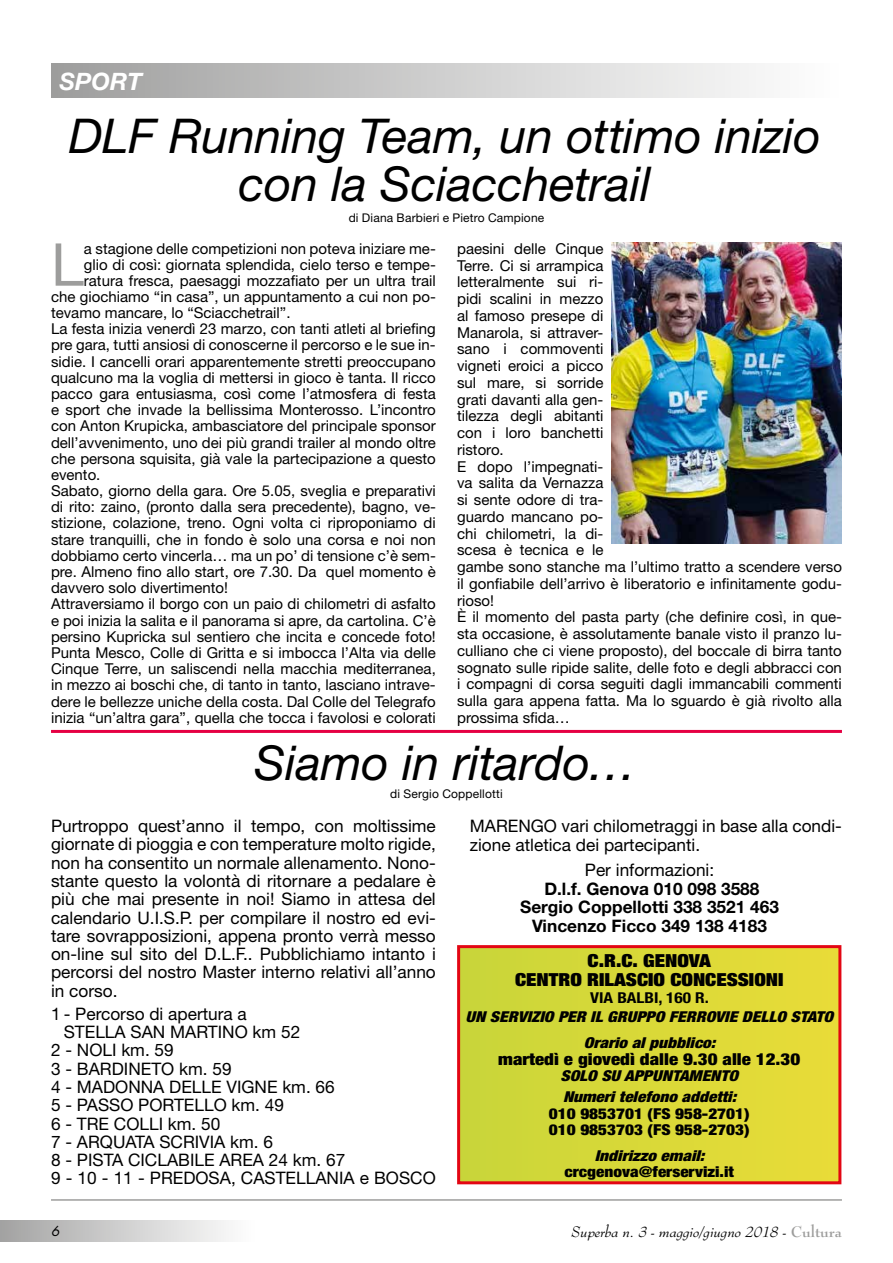
<style>
.page{position:relative;width:893px;height:1263px;background:#fff}
.page>*{position:absolute;margin:0;border:0;box-sizing:border-box;transform-origin:0 0}
.t1{font:59.1px "Helvetica Neue";color:#9d9d9c}
.t2{font:italic 48px/48px "Helvetica Neue";letter-spacing:-.005em;color:#000;text-align:center}
.t3{font:italic 700 24px "Helvetica Neue";letter-spacing:.005em;color:#fff}
.t4{font:900 expanded 18px/19.5px "Helvetica Neue";color:#000;text-align:center;scale:1.15 1}
.t5{font:17.25px/18.3px "Helvetica Neue";color:#000;text-align:justify}
.t6{font:700 17.25px/18.9px "Helvetica Neue";color:#000;text-align:center}
.t7{font:900 condensed 16.5px "Helvetica Neue";color:#000;scale:1.15 1}
.t8{font:15px/16.8px "Helvetica Neue";color:#000}
.t9{font:italic 900 condensed 15px/25.5px "Helvetica Neue";color:#000;text-align:center;scale:1.15 1}
.t10{font:900 condensed 15px/16.5px "Helvetica Neue";color:#000;scale:1.15 1}
.t11{font:italic 15px "Bernhard Modern BT";color:#000}
.t12{font:700 condensed 15px "Helvetica Neue";color:#000;scale:1.15 1}
.t13{font:italic 13.5px "Futura";color:#000}
.t14{font:12px "Helvetica Neue";letter-spacing:.01em;color:#000}
.s1{font-weight:700;font-style:normal;color:#9d9d9c}
</style>
<div class="page">
<div style="left:0;top:1220px;width:255px;height:22px;background:linear-gradient(to right,#a3a3a3,#fff)"></div>
<hr style="left:51px;top:1199px;width:791px;height:2px;background:#9d9d9c">
<div style="left:51px;top:64px;width:791px;height:34px;background:linear-gradient(to right,#9e9e9e,#fff)"></div>
<img style="left:612px;top:242px;width:230px;height:302px">
<hr style="left:51px;top:730px;width:791px;height:3px;background:#e50043">
<div style="left:459px;top:947px;width:381px;height:236px;background:linear-gradient(to right,#c9d539,#eadc38)"></div>
<div style="left:457px;top:945px;width:384px;height:239px;border:3px solid #e30613"></div>
<h3 class="t3" style="left:60px;top:67px;width:84px">SPORT</h3>
<h2 class="t2" style="left:69px;top:111px;width:754px">DLF Running Team, un ottimo inizio con la Sciacchetrail</h2>
<p class="t14" style="left:349px;top:211px;width:197px">di Diana Barbieri e Pietro Campione</p>
<h1 class="t1" style="left:51px;top:229px;width:34px">L</h1>
<p class="t8" style="left:84px;top:240px;width:353px">a stagione delle competizioni non poteva iniziare me-</p>
<p class="t8" style="left:84px;top:256px;width:353px">glio di così: giornata splendida, cielo terso e tempe-</p>
<p class="t8" style="left:84px;top:272px;width:353px">ratura fresca, paesaggi mozzafiato per un ultra trail</p>
<p class="t8" style="left:51px;top:288px;width:386px">che giochiamo “in casa”, un appuntamento a cui non po-</p>
<p class="t8" style="left:51px;top:304px;width:241px">tevamo mancare, lo “Sciacchetrail”.</p>
<p class="t8" style="left:51px;top:320px;width:386px">La festa inizia venerdì 23 marzo, con tanti atleti al briefing</p>
<p class="t8" style="left:51px;top:336px;width:386px">pre gara, tutti ansiosi di conoscerne il percorso e le sue in-</p>
<p class="t8" style="left:51px;top:353px;width:386px">sidie. I cancelli orari apparentemente stretti preoccupano</p>
<p class="t8" style="left:51px;top:369px;width:386px">qualcuno ma la voglia di mettersi in gioco è tanta. Il ricco</p>
<p class="t8" style="left:51px;top:385px;width:386px">pacco gara entusiasma, così come l’atmosfera di festa</p>
<p class="t8" style="left:51px;top:401px;width:386px">e sport che invade la bellissima Monterosso. L’incontro</p>
<p class="t8" style="left:51px;top:417px;width:386px">con Anton Krupicka, ambasciatore del principale sponsor</p>
<p class="t8" style="left:51px;top:434px;width:386px">dell’avvenimento, uno dei più grandi trailer al mondo oltre</p>
<p class="t8" style="left:51px;top:450px;width:386px">che persona squisita, già vale la partecipazione a questo</p>
<p class="t8" style="left:51px;top:466px;width:51px">evento.</p>
<p class="t8" style="left:51px;top:482px;width:386px">Sabato, giorno della gara. Ore 5.05, sveglia e preparativi</p>
<p class="t8" style="left:51px;top:498px;width:386px">di rito: zaino, (pronto dalla sera precedente), bagno, ve-</p>
<p class="t8" style="left:51px;top:514px;width:386px">stizione, colazione, treno. Ogni volta ci riproponiamo di</p>
<p class="t8" style="left:51px;top:531px;width:386px">stare tranquilli, che in fondo è solo una corsa e noi non</p>
<p class="t8" style="left:51px;top:547px;width:386px">dobbiamo certo vincerla… ma un po’ di tensione c’è sem-</p>
<p class="t8" style="left:51px;top:563px;width:386px">pre. Almeno fino allo start, ore 7.30. Da quel momento è</p>
<p class="t8" style="left:51px;top:579px;width:178px">davvero solo divertimento!</p>
<p class="t8" style="left:51px;top:595px;width:386px">Attraversiamo il borgo con un paio di chilometri di asfalto</p>
<p class="t8" style="left:51px;top:612px;width:386px">e poi inizia la salita e il panorama si apre, da cartolina. C’è</p>
<p class="t8" style="left:51px;top:628px;width:386px">persino Kupricka sul sentiero che incita e concede foto!</p>
<p class="t8" style="left:51px;top:644px;width:386px">Punta Mesco, Colle di Gritta e si imbocca l’Alta via delle</p>
<p class="t8" style="left:51px;top:660px;width:386px">Cinque Terre, un saliscendi nella macchia mediterranea,</p>
<p class="t8" style="left:51px;top:676px;width:386px">in mezzo ai boschi che, di tanto in tanto, lasciano intrave-</p>
<p class="t8" style="left:51px;top:693px;width:386px">dere le bellezze uniche della costa. Dal Colle del Telegrafo</p>
<p class="t8" style="left:51px;top:709px;width:386px">inizia “un’altra gara”, quella che tocca i favolosi e colorati</p>
<p class="t8" style="left:457px;top:240px;width:386px">paesini delle Cinque<br>Terre. Ci si arrampica<br>letteralmente sui ri-<br>pidi scalini in mezzo<br>al famoso presepe di<br>Manarola, si attraver-<br>sano i commoventi<br>vigneti eroici a picco<br>sul mare, si sorride<br>grati davanti alla gen-<br>tilezza degli abitanti<br>con i loro banchetti<br>ristoro.<br>E dopo l’impegnati-<br>va salita da Vernazza<br>si sente odore di tra-<br>guardo mancano po-<br>chi chilometri, la di-<br>scesa è tecnica e le<br>gambe sono stanche ma l’ultimo tratto a scendere verso il gonfiabile dell’arrivo è liberatorio e infinitamente godu&shy;rioso!<br>È il momento del pasta party (che definire così, in que&shy;sta occasione, è assolutamente banale visto il pranzo lu&shy;culliano che ci viene proposto), del boccale di birra tanto sognato sulle ripide salite, delle foto e degli abbracci con i compagni di corsa seguiti dagli immancabili commenti sulla gara appena fatta. Ma lo sguardo è già rivolto alla prossima sfida…</p>
<h2 class="t2" style="left:255px;top:738px;width:384px">Siamo in ritardo…</h2>
<p class="t14" style="left:390px;top:787px;width:114px">di Sergio Coppellotti</p>
<p class="t5" style="left:51px;top:817px;width:386px">Purtroppo quest’anno il tempo, con moltissime giornate di pioggia e con temperature molto rigide, non ha consentito un normale allenamento. Nono&shy;stante questo la volontà di ritornare a pedalare è più che mai presente in noi! Siamo in attesa del calendario U.I.S.P. per compilare il nostro ed evi&shy;tare sovrapposizioni, appena pronto verrà messo on-line sul sito del D.L.F.. Pubblichiamo intanto i percorsi del nostro Master interno relativi all’anno in corso.</p>
<p class="t5" style="left:51px;top:1004px;width:197px">1 - Percorso di apertura a</p>
<p class="t5" style="left:64px;top:1022px;width:238px">STELLA SAN MARTINO km 52</p>
<p class="t5" style="left:51px;top:1041px;width:124px">2 - NOLI km. 59</p>
<p class="t5" style="left:51px;top:1059px;width:182px">3 - BARDINETO km. 59</p>
<p class="t5" style="left:51px;top:1077px;width:285px">4 - MADONNA DELLE VIGNE km. 66</p>
<p class="t5" style="left:51px;top:1096px;width:234px">5 - PASSO PORTELLO km. 49</p>
<p class="t5" style="left:51px;top:1114px;width:171px">6 - TRE COLLI km. 50</p>
<p class="t5" style="left:51px;top:1132px;width:224px">7 - ARQUATA SCRIVIA km. 6</p>
<p class="t5" style="left:51px;top:1150px;width:296px">8 - PISTA CICLABILE AREA 24 km. 67</p>
<p class="t5" style="left:51px;top:1169px;width:386px">9 - 10 - 11 - PREDOSA, CASTELLANIA e BOSCO</p>
<p class="t5" style="left:470px;top:816px;width:374px;line-height:18.9px">MARENGO vari chilometraggi in base alla condi&shy;zione atletica dei partecipanti.</p>
<p class="t5" style="left:585px;top:860px;width:131px">Per informazioni:</p>
<p class="t6" style="left:520px;top:878px;width:260px">D.l.f. Genova 010 098 3588<br>Sergio Coppellotti 338 3521 463<br>Vincenzo Ficco 349 138 4183</p>
<p class="t4" style="left:515px;top:950px;width:235px">C.R.C. GENOVA<br>CENTRO RILASCIO CONCESSIONI</p>
<p class="t12" style="left:590px;top:988px;width:105px">VIA BALBI, 160 R.</p>
<p class="t9" style="left:466px;top:1004px;width:321px">UN SERVIZIO PER IL GRUPPO FERROVIE DELLO STATO<br>Orario al pubblico:</p>
<p class="t7" style="left:498px;top:1048px;width:264px">martedì e giovedì dalle 9.30 alle 12.30</p>
<p class="t9" style="left:560px;top:1065px;width:156px;line-height:21px;text-align:left">SOLO SU APPUNTAMENTO<br>Numeri telefono addetti:</p>
<p class="t10" style="left:549px;top:1105px;width:176px">010 9853701 (FS 958-2701)<br>010 9853703 (FS 958-2703)</p>
<p class="t9" style="left:595px;top:1142px;width:97px">Indirizzo email:</p>
<p class="t10" style="left:565px;top:1163px;width:149px">crcgenova@ferservizi.it</p>
<p class="t13" style="left:51px;top:1223px;width:10px">6</p>
<p class="t11" style="left:572px;top:1222px;width:272px">Superba n. 3 - maggio/giugno 2018 - <span class="s1">Cultura</span></p>
</div>
